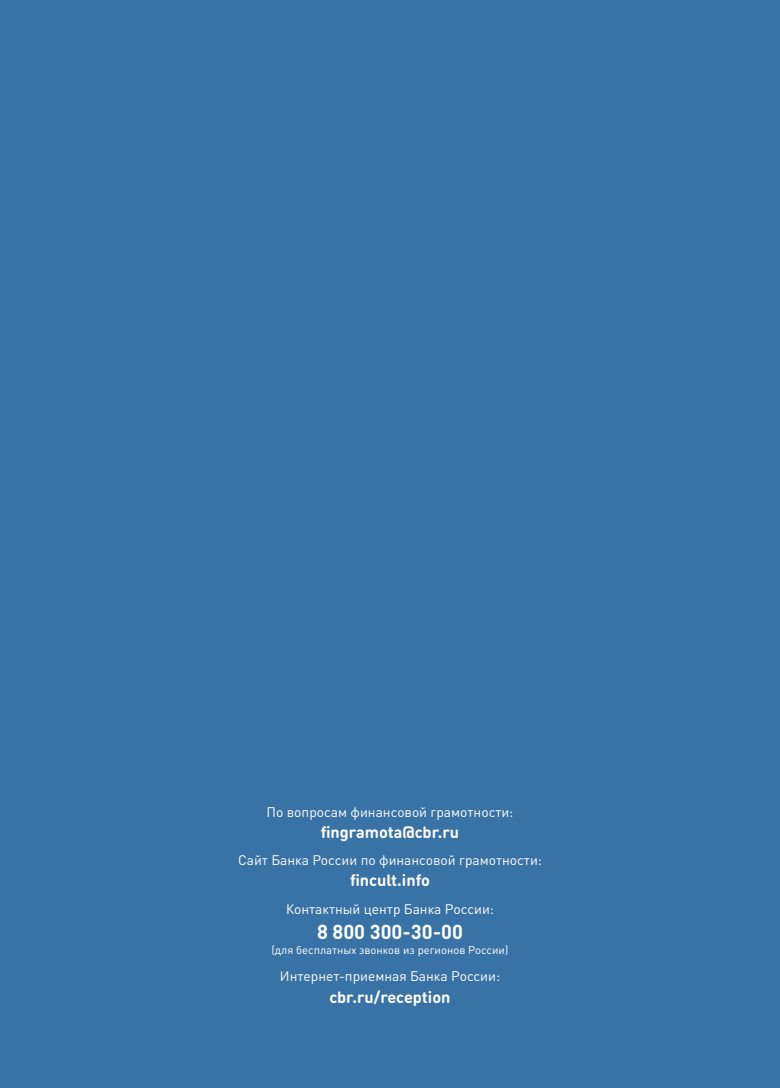
<style>
.page{position:relative;width:780px;height:1088px;background:#3973a6}
.page>*{position:absolute;margin:0;border:0;box-sizing:border-box;transform-origin:0 0}
.t1{font:700 20px "DIN Round Pro";color:#fff}
.t2{font:700 16.25px "DIN Round Pro";color:#fff}
.t3{font:13.75px "DIN Round Pro";color:#fff}
.t4{font:11.25px "DIN Round Pro";color:#fff}
</style>
<div class="page">
<p class="t3" style="left:266px;top:802px;width:248px">По вопросам финансовой грамотности:</p>
<p class="t2" style="left:321px;top:821px;width:140px">fingramota@cbr.ru</p>
<p class="t3" style="left:238px;top:851px;width:305px">Сайт Банка России по финансовой грамотности:</p>
<p class="t2" style="left:350px;top:869px;width:81px">fincult.info</p>
<p class="t3" style="left:286px;top:899px;width:209px">Контактный центр Банка России:</p>
<h1 class="t1" style="left:317px;top:918px;width:147px">8 800 300-30-00</h1>
<p class="t4" style="left:271px;top:943px;width:238px">(для бесплатных звонков из регионов России)</p>
<p class="t3" style="left:280px;top:967px;width:222px">Интернет-приемная Банка России:</p>
<p class="t2" style="left:329px;top:985px;width:123px">cbr.ru/reception</p>
</div>
